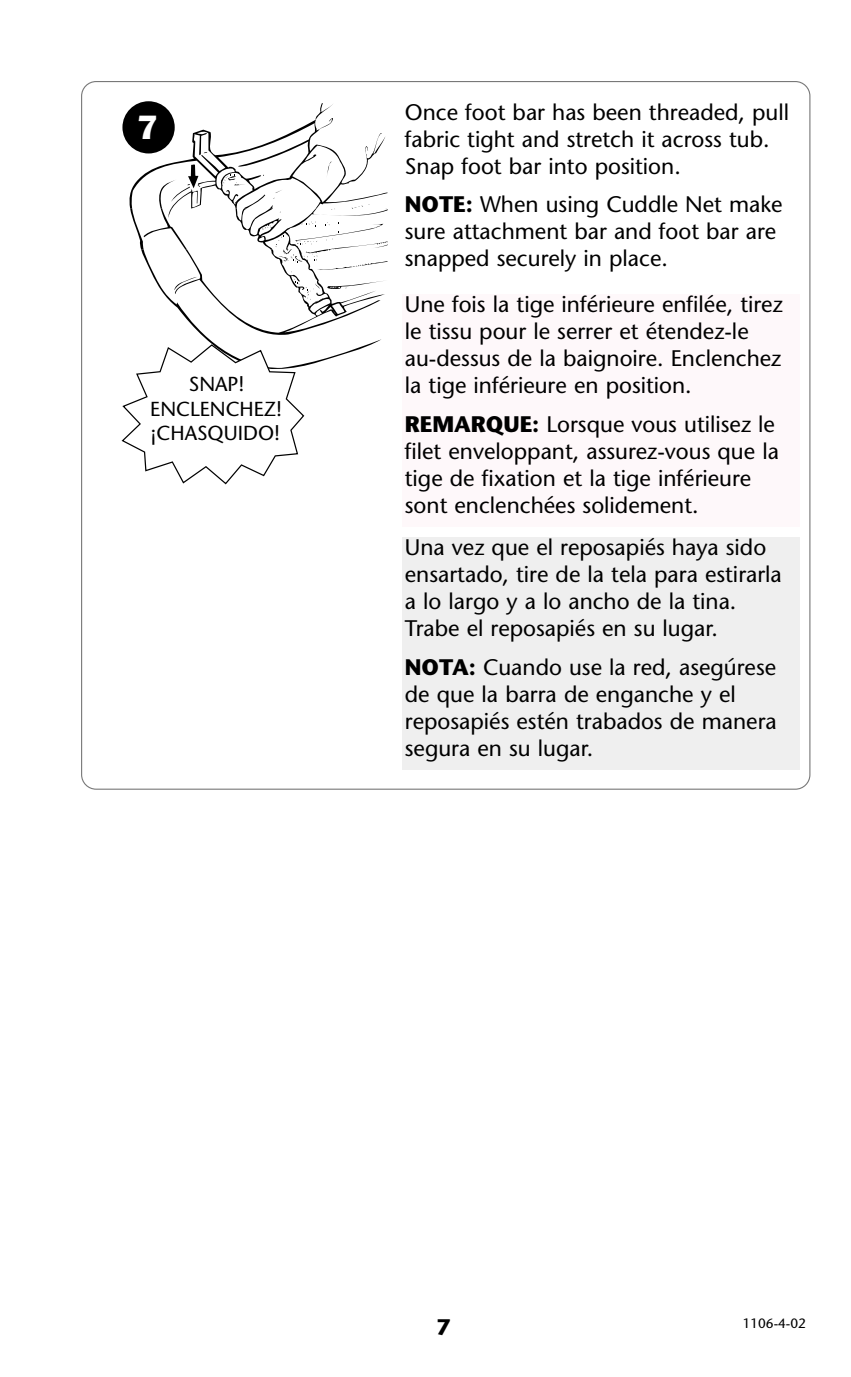
<style>
.page{position:relative;width:851px;height:1377px;background:#fff}
.page>*{position:absolute;margin:0;border:0;box-sizing:border-box;transform-origin:0 0}
.t1{font:700 34.65px "Britannic";color:#fff}
.t2{font:22.5px/27px "Stone Sans";color:#000}
.t3{font:700 22.5px "Stone Sans";color:#000}
.t4{font:20.25px/24.3px "Stone Sans";color:#000;text-align:center}
.t5{font:13.5px "Stone Sans";color:#000}
.s1{font-weight:700}
</style>
<div class="page">
<div style="left:402px;top:537px;width:398px;height:233px;background:#efefef"></div>
<div style="left:402px;top:294px;width:398px;height:232px;background:#fef8fa"></div>
<svg style="left:122px;top:103px;width:265px;height:381px"></svg>
<h1 class="t1" style="left:137px;top:110px;width:23px">7</h1>
<p class="t4" style="left:150px;top:374px;width:133px">SNAP!<br>ENCLENCHEZ! ¡CHASQUIDO!</p>
<p class="t2" style="left:405px;top:101px;width:386px">Once foot bar has been threaded, pull fabric tight and stretch it across tub.<br>Snap foot bar into position.</p>
<p class="t2" style="left:405px;top:193px;width:379px"><span class="s1">NOTE:</span> When using Cuddle Net make sure attachment bar and foot bar are snapped securely in place.</p>
<p class="t2" style="left:405px;top:293px;width:379px">Une fois la tige inférieure enfilée, tirez le tissu pour le serrer et étendez-le au-dessus de la baignoire. Enclenchez la tige inférieure en position.</p>
<p class="t2" style="left:405px;top:413px;width:375px"><span class="s1">REMARQUE:</span> Lorsque vous utilisez le filet enveloppant, assurez-vous que la tige de fixation et la tige inférieure sont enclenchées solidement.</p>
<p class="t2" style="left:405px;top:536px;width:378px">Una vez que el reposapiés haya sido ensartado, tire de la tela para estirarla a lo largo y a lo ancho de la tina.<br>Trabe el reposapiés en su lugar.</p>
<p class="t2" style="left:405px;top:656px;width:373px"><span class="s1">NOTA:</span> Cuando use la red, asegúrese de que la barra de enganche y el reposapiés estén trabados de manera segura en su lugar.</p>
<p class="t3" style="left:436px;top:1318px;width:16px">7</p>
<p class="t5" style="left:742px;top:1318px;width:65px">1106-4-02</p>
</div>
